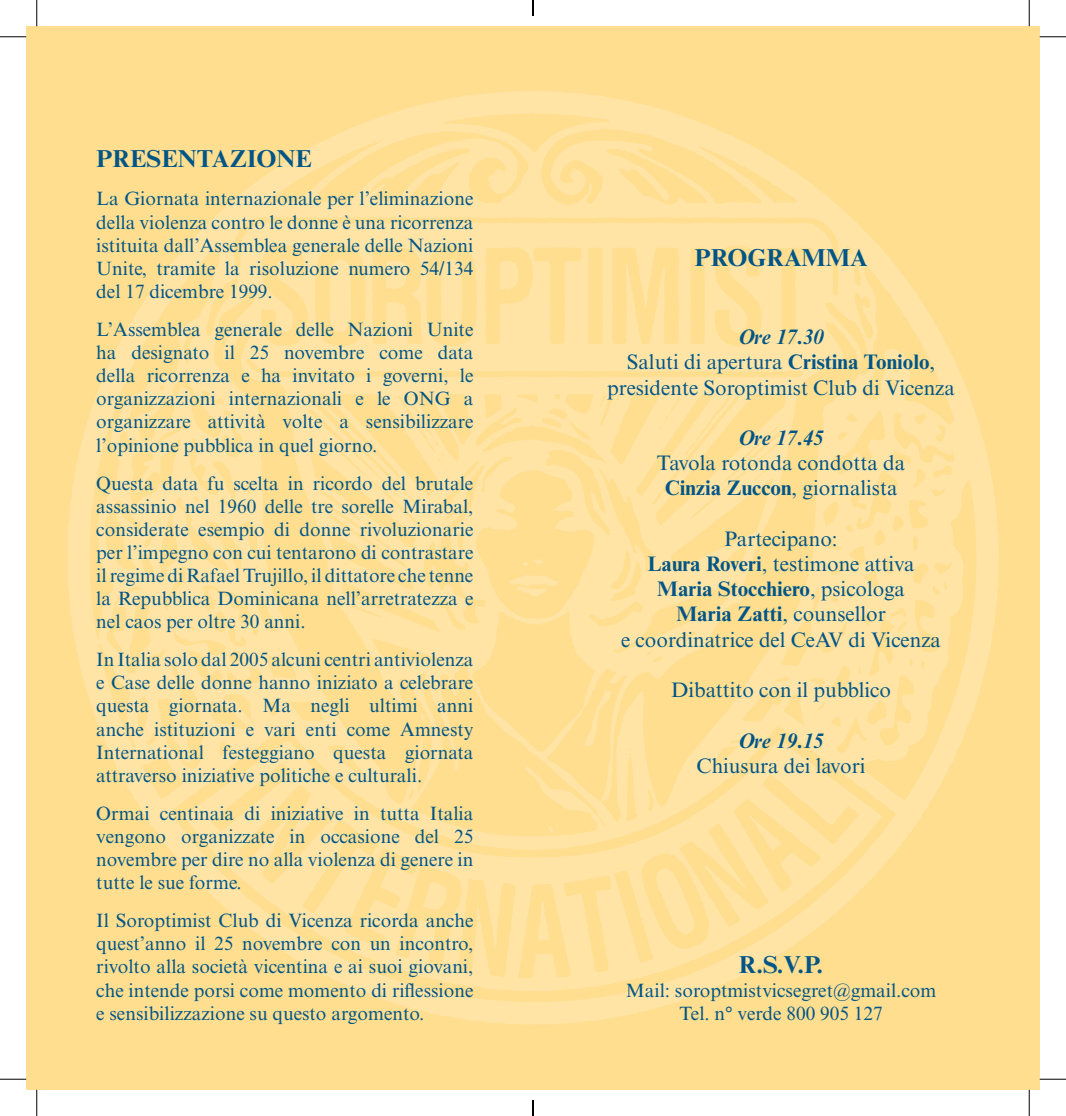
<style>
.page{position:relative;width:1066px;height:1116px;background:#fff}
.page>*{position:absolute;margin:0;border:0;box-sizing:border-box;transform-origin:0 0}
.t1{font:700 24.5px "Times New Roman MT Std";color:#005587}
.t2{font:21px "Times New Roman MT Std";color:#005587}
.t3{font:700 21px "Times New Roman MT Std";color:#005587}
.t4{font:italic 700 21px "Times New Roman MT Std";color:#005587}
.t5{font:19.25px/23.1px "Times New Roman MT Std";color:#005587;text-align:justify}
.s1{font-weight:700}
.s2{font-weight:400}
</style>
<div class="page">
<div style="left:27px;top:27px;width:521px;height:1061px;background:#ffde8f"></div>
<div style="left:518px;top:27px;width:521px;height:1061px;background:#ffde8f"></div>
<img style="left:68px;top:91px;width:930px;height:933px">
<svg style="left:0;top:36px;width:26px;height:1px"></svg>
<svg style="left:1039px;top:36px;width:27px;height:1px"></svg>
<svg style="left:0;top:1078px;width:26px;height:1px"></svg>
<svg style="left:1039px;top:1078px;width:27px;height:1px"></svg>
<svg style="left:36px;top:0;width:1px;height:26px"></svg>
<svg style="left:36px;top:1089px;width:1px;height:26px"></svg>
<svg style="left:1029px;top:0;width:1px;height:26px"></svg>
<svg style="left:1029px;top:1089px;width:1px;height:26px"></svg>
<svg style="left:532px;top:0;width:2px;height:16px"></svg>
<svg style="left:532px;top:1100px;width:2px;height:15px"></svg>
<p class="t1" style="left:96px;top:144px;width:217px">PRESENTAZIONE</p>
<p class="t5" style="left:96px;top:187px;width:379px">La Giornata internazionale per l’eliminazione della violenza contro le donne è una ricorrenza istituita dall’Assemblea generale delle Nazioni Unite, tramite la risoluzione numero 54/134 del 17 dicembre 1999.</p>
<p class="t5" style="left:96px;top:318px;width:379px">L’Assemblea generale delle Nazioni Unite ha designato il 25 novembre come data della ricorrenza e ha invitato i governi, le organizzazioni internazionali e le ONG a organizzare attività volte a sensibilizzare l’opinione pubblica in quel giorno.</p>
<p class="t5" style="left:96px;top:471px;width:379px">Questa data fu scelta in ricordo del brutale assassinio nel 1960 delle tre sorelle Mirabal, considerate esempio di donne rivoluzionarie per l’impegno con cui tentarono di contrastare il regime di Rafael Trujillo, il dittatore che tenne la Repubblica Dominicana nell’arretratezza e nel caos per oltre 30 anni.</p>
<p class="t5" style="left:96px;top:648px;width:379px">In Italia solo dal 2005 alcuni centri antiviolenza e Case delle donne hanno iniziato a celebrare questa giornata. Ma negli ultimi anni anche istituzioni e vari enti come Amnesty International festeggiano questa giornata attraverso iniziative politiche e culturali.</p>
<p class="t5" style="left:96px;top:801px;width:379px">Ormai centinaia di iniziative in tutta Italia vengono organizzate in occasione del 25 novembre per dire no alla violenza di genere in tutte le sue forme.</p>
<p class="t5" style="left:96px;top:909px;width:379px">Il Soroptimist Club di Vicenza ricorda anche quest’anno il 25 novembre con un incontro, rivolto alla società vicentina e ai suoi giovani, che intende porsi come momento di riflessione e sensibilizzazione su questo argomento.</p>
<p class="t1" style="left:694px;top:243px;width:175px">PROGRAMMA</p>
<p class="t4" style="left:738px;top:324px;width:87px">Ore 17.30</p>
<p class="t2" style="left:627px;top:350px;width:310px">Saluti di apertura <span class="s1">Cristina Toniolo</span>,</p>
<p class="t2" style="left:607px;top:375px;width:349px">presidente Soroptimist Club di Vicenza</p>
<p class="t4" style="left:738px;top:425px;width:87px">Ore 17.45</p>
<p class="t2" style="left:657px;top:451px;width:250px">Tavola rotonda condotta da</p>
<p class="t3" style="left:664px;top:475px;width:234px">Cinzia Zuccon<span class="s2">, giornalista</span></p>
<p class="t2" style="left:724px;top:526px;width:115px">Partecipano:</p>
<p class="t2" style="left:647px;top:551px;width:268px"><span class="s1">Laura Roveri</span>, testimone attiva</p>
<p class="t3" style="left:657px;top:576px;width:249px">Maria Stocchiero<span class="s2">, psicologa</span></p>
<p class="t2" style="left:676px;top:602px;width:211px"><span class="s1">Maria Zatti</span>, counsellor</p>
<p class="t2" style="left:621px;top:627px;width:321px">e coordinatrice del CeAV di Vicenza</p>
<p class="t2" style="left:671px;top:677px;width:221px">Dibattito con il pubblico</p>
<p class="t4" style="left:738px;top:727px;width:87px">Ore 19.15</p>
<p class="t2" style="left:696px;top:753px;width:170px">Chiusura dei lavori</p>
<p class="t1" style="left:739px;top:949px;width:86px">R.S.V.P.</p>
<p class="t5" style="left:626px;top:978px;width:312px">Mail: soroptmistvicsegret@gmail.com</p>
<p class="t5" style="left:679px;top:1001px;width:205px">Tel. n° verde 800 905 127</p>
</div>
